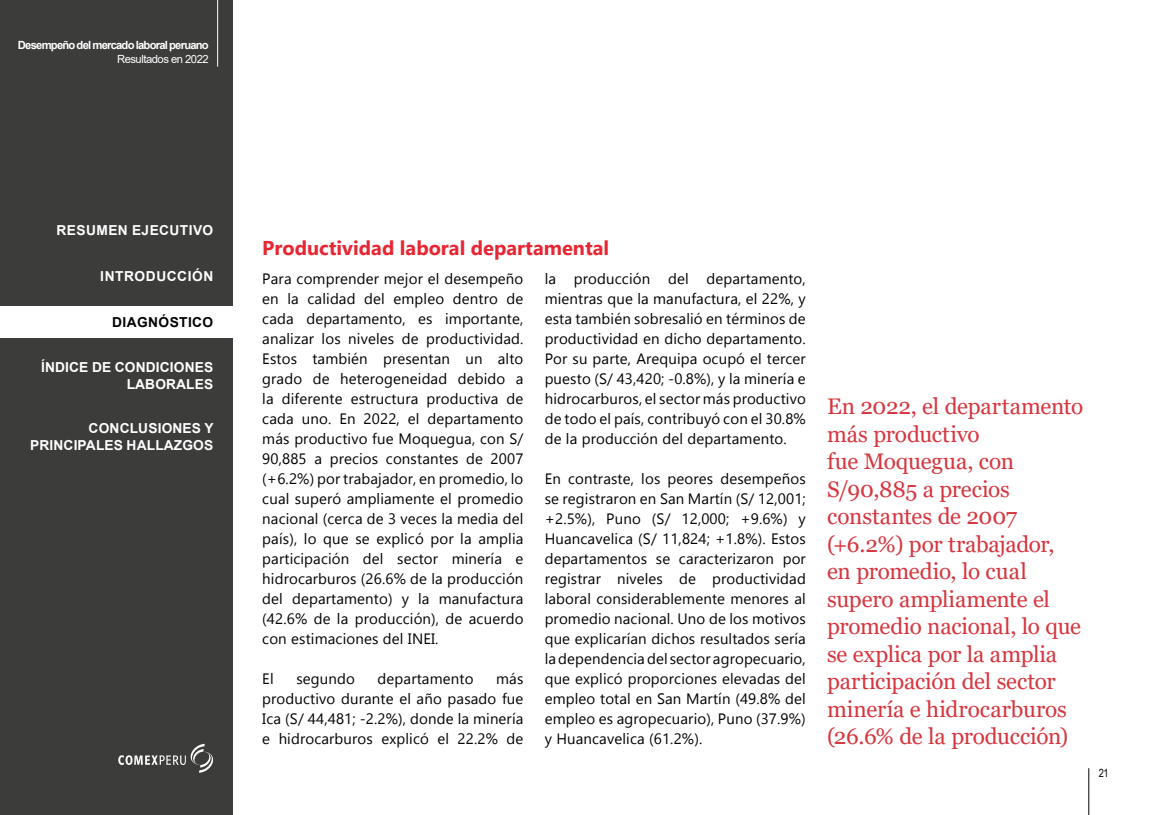
<style>
.page{position:relative;width:1152px;height:815px;background:#fff}
.page>*{position:absolute;margin:0;border:0;box-sizing:border-box;transform-origin:0 0}
.t1{font:22.5px/27.5px "Georgia";letter-spacing:-.01em;color:#d6363f}
.t2{font:700 20px "Gadugi";color:#e62733}
.t3{font:15px/20px "Gadugi";letter-spacing:.01em;color:#000;text-align:justify}
.t4{font:700 13.75px/16.2px "Arial";letter-spacing:.01em;color:#fff;text-align:right}
.t5{font:700 13.75px "Arial";letter-spacing:.03em;color:#fff}
.t6{font:700 13.75px "Arial";letter-spacing:.04em;color:#fff}
.t7{font:700 13.75px "Arial";letter-spacing:.03em;color:#000}
.t8{font:700 11.25px "Arial";letter-spacing:-.07em;color:#fff}
.t9{font:11.25px "Arial";letter-spacing:-.04em;color:#fff}
.t10{font:11.25px "Arial Narrow";color:#000}
</style>
<div class="page">
<hr style="left:1088px;top:768px;width:1px;height:47px;background:#000">
<div style="left:0;top:0;width:232px;height:815px;background:#3c3c3b"></div>
<svg style="left:118px;top:744px;width:95px;height:29px"></svg>
<hr style="left:217px;top:0;width:1px;height:67px;background:#fff">
<div style="left:0;top:306px;width:232px;height:32px;background:#fff"></div>
<p class="t8" style="left:18px;top:37px;width:192px">Desempeño del mercado laboral peruano</p>
<p class="t9" style="left:117px;top:51px;width:93px">Resultados en 2022</p>
<p class="t5" style="left:57px;top:220px;width:158px">RESUMEN EJECUTIVO</p>
<p class="t6" style="left:100px;top:266px;width:114px">INTRODUCCIÓN</p>
<p class="t7" style="left:112px;top:312px;width:103px">DIAGNÓSTICO</p>
<p class="t4" style="left:41px;top:360px;width:174px">ÍNDICE DE CONDICIONES<br>LABORALES</p>
<p class="t4" style="left:30px;top:421px;width:185px">CONCLUSIONES Y<br>PRINCIPALES HALLAZGOS</p>
<h2 class="t2" style="left:262px;top:236px;width:348px">Productividad laboral departamental</h2>
<p class="t3" style="left:262px;top:268px;width:263px">Para comprender mejor el desempeño en la calidad del empleo dentro de cada departamento, es importante, analizar los niveles de productividad.<br>Estos también presentan un alto grado de heterogeneidad debido a la diferente estructura productiva de cada uno. En 2022, el departamento más productivo fue Moquegua, con S/ 90,885 a precios constantes de 2007 (+6.2%) por trabajador, en promedio, lo cual superó ampliamente el promedio nacional (cerca de 3 veces la media del país), lo que se explicó por la amplia participación del sector minería e hidrocarburos (26.6% de la producción del departamento) y la manufactura (42.6% de la producción), de acuerdo con estimaciones del INEI.</p>
<p class="t3" style="left:262px;top:668px;width:13px">El</p>
<p class="t3" style="left:296px;top:668px;width:60px">segundo</p>
<p class="t3" style="left:377px;top:668px;width:97px">departamento</p>
<p class="t3" style="left:262px;top:668px;width:263px;text-indent:234px">más productivo durante el año pasado fue Ica (S/ 44,481; -2.2%), donde la minería e hidrocarburos explicó el 22.2% de</p>
<p class="t3" style="left:544px;top:268px;width:263px">la producción del departamento, mientras que la manufactura, el 22%, y esta también sobresalió en términos de productividad en dicho departamento.<br>Por su parte, Arequipa ocupó el tercer puesto (S/ 43,420; -0.8%), y la minería e hidrocarburos, el sector más productivo de todo el país, contribuyó con el 30.8% de la producción del departamento.</p>
<p class="t3" style="left:544px;top:468px;width:263px">En contraste, los peores desempeños se registraron en San Martín (S/ 12,001; +2.5%), Puno (S/ 12,000; +9.6%) y Huancavelica (S/ 11,824; +1.8%). Estos departamentos se caracterizaron por registrar niveles de productividad laboral considerablemente menores al promedio nacional. Uno de los motivos que explicarían dichos resultados sería la dependencia del sector agropecuario, que explicó proporciones elevadas del empleo total en San Martín (49.8% del empleo es agropecuario), Puno (37.9%) y Huancavelica (61.2%).</p>
<p class="t1" style="left:827px;top:393px;width:258px">En 2022, el departamento más productivo<br>fue Moquegua, con<br>S/90,885 a precios constantes de 2007 (+6.2%) por trabajador, en promedio, lo cual supero ampliamente el promedio nacional, lo que se explica por la amplia participación del sector minería e hidrocarburos (26.6% de la producción)</p>
<p class="t10" style="left:1098px;top:765px;width:12px">21</p>
</div>
